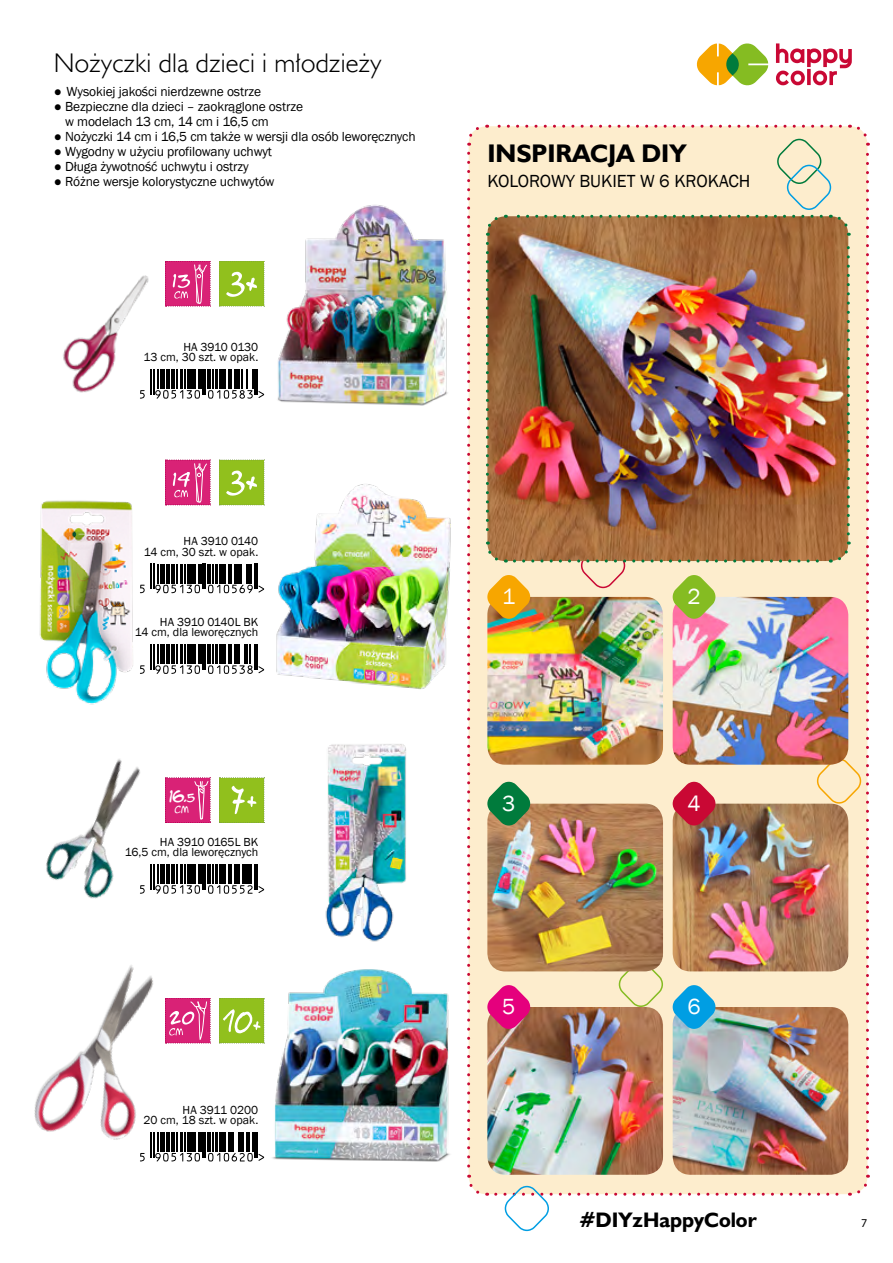
<style>
.page{position:relative;width:893px;height:1263px;background:#fff}
.page>*{position:absolute;margin:0;border:0;box-sizing:border-box;transform-origin:0 0}
.t1{font:27px "Humanst 521 Lt EU";letter-spacing:.01em;color:#000}
.t2{font:700 25.5px "Humanst 521 EU";color:#000}
.t3{font:22.5px "Franklin Gothic";color:#fff}
.t4{font:700 21px "Humanst 521 EU";color:#000}
.t5{font:18px "Franklin Gothic";color:#000}
.t6{font:14.55px "ACME Secret Agent";color:#fff}
.t7{font:13.5px/15px "Franklin Gothic";letter-spacing:-.01em;color:#000}
.t8{font:12px/10.5px "Franklin Gothic";color:#000;text-align:right}
.t9{font:12px "Myriad Pro";color:#000}
.t10{font:9.45px "ACME Secret Agent";color:#fff}
.s1{font-size:13.5px}
.s2{font-size:10.8px}
</style>
<div class="page">
<img style="left:63px;top:275px;width:88px;height:120px">
<svg style="left:165px;top:261px;width:46px;height:46px;background:#dd4189"></svg>
<svg style="left:219px;top:261px;width:38px;height:46px;background:#9fc73c"></svg>
<img style="left:257px;top:205px;width:191px;height:201px">
<img style="left:276px;top:484px;width:175px;height:206px">
<svg style="left:165px;top:460px;width:46px;height:45px;background:#dc3f87"></svg>
<svg style="left:219px;top:460px;width:46px;height:45px;background:#9dc638"></svg>
<svg style="left:201px;top:778px;width:10px;height:45px"></svg>
<svg style="left:219px;top:778px;width:46px;height:45px;background:#9bc534"></svg>
<img style="left:46px;top:759px;width:155px;height:140px">
<svg style="left:202px;top:998px;width:9px;height:45px"></svg>
<svg style="left:219px;top:998px;width:46px;height:45px;background:#9fc73d"></svg>
<img style="left:34px;top:965px;width:168px;height:197px">
<img style="left:272px;top:969px;width:178px;height:193px">
<svg style="left:140px;top:390px;width:5px;height:9px"></svg>
<svg style="left:151px;top:369px;width:113px;height:30px"></svg>
<svg style="left:140px;top:585px;width:5px;height:8px"></svg>
<svg style="left:151px;top:564px;width:113px;height:29px"></svg>
<svg style="left:140px;top:885px;width:5px;height:9px"></svg>
<svg style="left:151px;top:864px;width:113px;height:30px"></svg>
<svg style="left:140px;top:665px;width:5px;height:9px"></svg>
<svg style="left:151px;top:644px;width:113px;height:30px"></svg>
<svg style="left:140px;top:1153px;width:5px;height:8px"></svg>
<svg style="left:151px;top:1132px;width:113px;height:29px"></svg>
<img style="left:467px;top:124px;width:403px;height:1108px">
<img style="left:39px;top:500px;width:94px;height:205px">
<img style="left:325px;top:744px;width:81px;height:198px">
<svg style="left:696px;top:43px;width:72px;height:43px"></svg>
<svg style="left:776px;top:43px;width:76px;height:42px"></svg>
<h1 class="t1" style="left:54px;top:47px;width:329px">Nożyczki dla dzieci i młodzieży</h1>
<p class="t7" style="left:54px;top:84px;width:209px">● Wysokiej jakości nierdzewne ostrze</p>
<p class="t7" style="left:65px;top:99px;width:239px;text-indent:-11px">● Bezpieczne dla dzieci – zaokrąglone ostrze w modelach 13 cm, 14 cm i 16,5 cm</p>
<p class="t7" style="left:54px;top:129px;width:363px">● Nożyczki 14 cm i 16,5 cm także w wersji dla osób leworęcznych</p>
<p class="t7" style="left:54px;top:144px;width:220px">● Wygodny w użyciu profilowany uchwyt</p>
<p class="t7" style="left:54px;top:159px;width:196px">● Długa żywotność uchwytu i ostrzy</p>
<p class="t7" style="left:54px;top:174px;width:222px">● Różne wersje kolorystyczne uchwytów</p>
<p class="t8" style="left:144px;top:342px;width:116px">HA 3910 0130<br>13 cm, 30 szt. w opak.</p>
<p class="t8" style="left:144px;top:536px;width:116px">HA 3910 0140<br>14 cm, 30 szt. w opak.</p>
<p class="t8" style="left:135px;top:617px;width:125px">HA 3910 0140L BK<br>14 cm, dla leworęcznych</p>
<p class="t6" style="left:169px;top:785px;width:28px">16<span class="s1">.</span><span class="s2">5</span></p>
<p class="t10" style="left:175px;top:802px;width:16px">cm</p>
<p class="t8" style="left:125px;top:837px;width:135px">HA 3910 0165L BK<br>16,5 cm, dla leworęcznych</p>
<p class="t8" style="left:144px;top:1104px;width:116px">HA 3911 0200<br>20 cm, 18 szt. w opak.</p>
<h2 class="t2" style="left:487px;top:137px;width:201px">INSPIRACJA DIY</h2>
<h3 class="t5" style="left:487px;top:170px;width:264px">KOLOROWY BUKIET W 6 KROKACH</h3>
<h3 class="t3" style="left:502px;top:582px;width:15px">1</h3>
<h3 class="t3" style="left:687px;top:582px;width:15px">2</h3>
<h3 class="t3" style="left:502px;top:789px;width:15px">3</h3>
<h3 class="t3" style="left:687px;top:789px;width:15px">4</h3>
<h3 class="t3" style="left:502px;top:992px;width:15px">5</h3>
<h3 class="t3" style="left:687px;top:992px;width:15px">6</h3>
<h3 class="t4" style="left:579px;top:1207px;width:179px">#DIYzHappyColor</h3>
<p class="t9" style="left:861px;top:1216px;width:8px">7</p>
</div>
